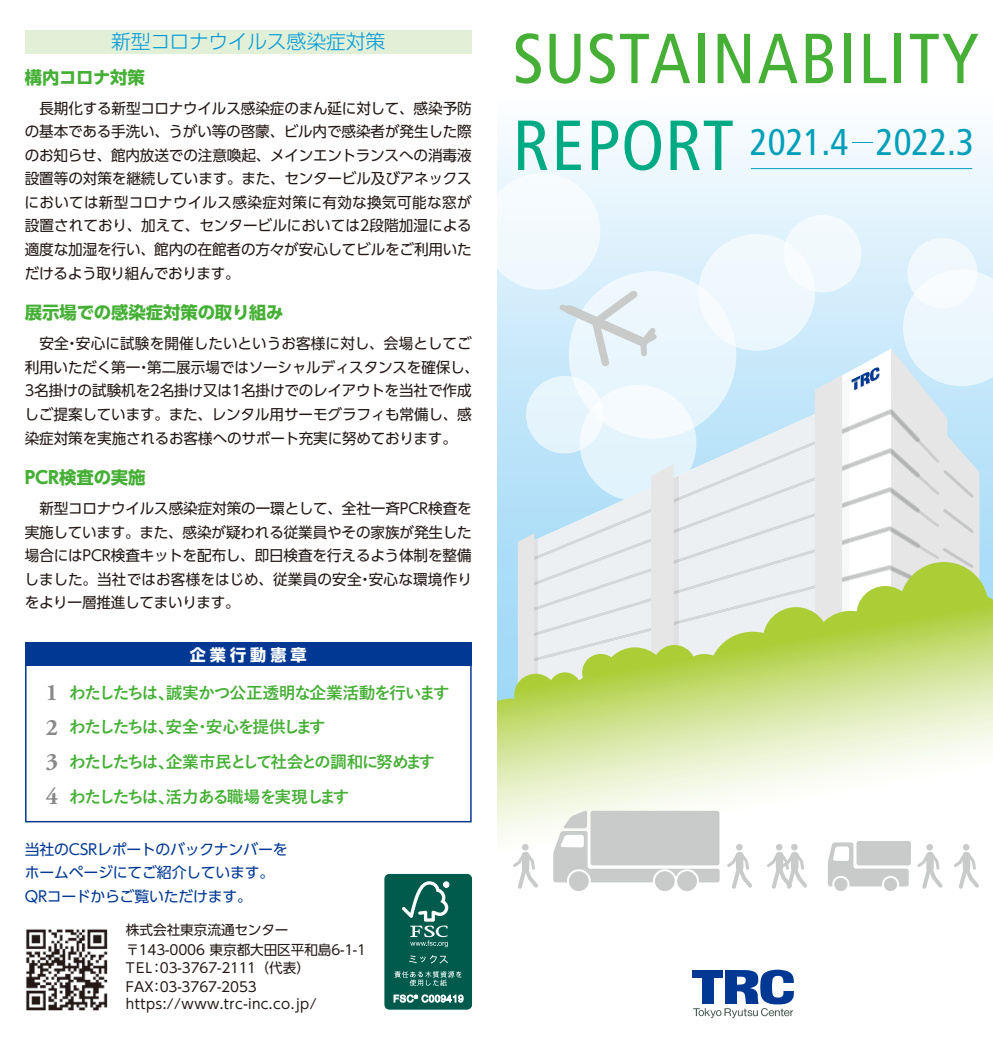
<style>
.page{position:relative;width:993px;height:1042px;background:#fff}
.page>*{position:absolute;margin:0;border:0;box-sizing:border-box;transform-origin:0 0}
.t1{font:condensed 70.7px "Frutiger";letter-spacing:.03em;color:#45b035}
.t2{font:condensed 70.7px "Frutiger";letter-spacing:.01em;color:#00ab84}
.t3{font:condensed 37.27px "Frutiger";color:#009fb9}
.t4{font:700 23.62px/34.6px "Adobe Garamond Pro";color:#898989;text-align:justify}
.t5{font:300 19.78px "UD Shin Go Pro";letter-spacing:-.015em;color:#0099d9}
.t6{font:700 17.32px "UD Shin Go Pro";letter-spacing:-.005em;color:#45b035}
.t7{font:700 16.8px/34.6px "Yu Go Pr 6 N";letter-spacing:-.11em;color:#45b035}
.t8{font:700 16.1px "UD Shin Go Pro";letter-spacing:.25em;color:#fff}
.t9{font:14.88px/23.6px "UD Shin Go Pro";letter-spacing:-.01em;color:#221815;text-align:justify}
.t10{font:14.88px/23.6px "UD Shin Go Pro";letter-spacing:-.015em;color:#003894}
.t11{font:13.65px/18.6px "UD Shin Go Pro";letter-spacing:-.005em;color:#221815}
.t12{font:condensed 11.2px "Frutiger";color:#009fb9;scale:8.33 1}
</style>
<div class="page">
<div style="left:497px;top:137px;width:495px;height:36px;background:#f1f9fe"></div>
<hr style="left:750px;top:168px;width:221px;height:1px;background:#009fb9">
<div style="left:692px;top:970px;width:31px;height:8px;background:#003894"></div>
<svg style="left:693px;top:969px;width:100px;height:49px"></svg>
<svg style="left:497px;top:173px;width:495px;height:718px"></svg>
<div style="left:25px;top:30px;width:446px;height:23px;background:#e3f0d8"></div>
<img style="left:25px;top:929px;width:83px;height:82px">
<div style="left:25px;top:642px;width:446px;height:24px;background:#003894"></div>
<div style="left:385px;top:874px;width:86px;height:135px;background:#005b4d;border-radius:4px"></div>
<div style="left:384px;top:874px;width:88px;height:135px;border:1px solid #005b4d;border-radius:4px"></div>
<svg style="left:402px;top:881px;width:47px;height:66px"></svg>
<svg style="left:409px;top:955px;width:39px;height:8px"></svg>
<svg style="left:394px;top:971px;width:67px;height:15px"></svg>
<svg style="left:393px;top:994px;width:70px;height:8px"></svg>
<h3 class="t5" style="left:111px;top:26px;width:275px">新型コロナウイルス感染症対策</h3>
<p class="t6" style="left:25px;top:63px;width:122px">構内コロナ対策</p>
<p class="t9" style="left:25px;top:96px;width:448px;text-indent:15px">長期化する新型コロナウイルス感染症のまん延に対して、感染予防の基本である手洗い、うがい等の啓蒙、ビル内で感染者が発生した際のお知らせ、館内放送での注意喚起、メインエントランスへの消毒液設置等の対策を継続しています。また、センタービル及びアネックスにおいては新型コロナウイルス感染症対策に有効な換気可能な窓が設置されており、加えて、センタービルにおいては2段階加湿による適度な加湿を行い、館内の在館者の方々が安心してビルをご利用いただけるよう取り組んでおります。</p>
<p class="t6" style="left:25px;top:298px;width:260px">展示場での感染症対策の取り組み</p>
<p class="t9" style="left:24px;top:331px;width:456px;text-align:left;text-indent:15px">安全・安心に試験を開催したいというお客様に対し、会場としてご利用いただく第一・第二展示場ではソーシャルディスタンスを確保し、3名掛けの試験机を2名掛け又は1名掛けでのレイアウトを当社で作成しご提案しています。また、レンタル用サーモグラフィも常備し、感染症対策を実施されるお客様へのサポート充実に努めております。</p>
<p class="t6" style="left:25px;top:463px;width:122px">PCR検査の実施</p>
<p class="t9" style="left:24px;top:496px;width:449px;text-indent:15px">新型コロナウイルス感染症対策の一環として、全社一斉PCR検査を実施しています。また、感染が疑われる従業員やその家族が発生した場合にはPCR検査キットを配布し、即日検査を行えるよう体制を整備しました。当社ではお客様をはじめ、従業員の安全・安心な環境作りをより一層推進してまいります。</p>
<h3 class="t4" style="left:46px;top:675px;width:14px">1<br>2<br>3<br>4</h3>
<p class="t8" style="left:190px;top:642px;width:118px">企業行動憲章</p>
<p class="t7" style="left:69px;top:675px;width:381px">わたしたちは、誠実かつ公正透明な企業活動を行いますわたしたちは、安全・安心を提供します<br>わたしたちは、企業市民として社会との調和に努めますわたしたちは、活力ある職場を実現します</p>
<p class="t10" style="left:25px;top:837px;width:264px">当社のCSRレポートのバックナンバーをホームページにてご紹介しています。<br>QRコードからご覧いただけます。</p>
<p class="t11" style="left:126px;top:920px;width:242px">株式会社東京流通センター〒143-0006 東京都大田区平和島6-1-1<br>TEL：03-3767-2111（代表）　<br>FAX：03-3767-2053 https://www.trc-inc.co.jp/</p>
<h1 class="t1" style="left:512px;top:17px;width:467px">SUSTAINABILITY</h1>
<h1 class="t2" style="left:512px;top:104px;width:223px">REPORT</h1>
<h2 class="t3" style="left:749px;top:120px;width:100px">2021.4</h2>
<h2 class="t3" style="left:875px;top:120px;width:100px">2022.3</h2>
<p class="t12" style="left:848px;top:135px;width:5px">-</p>
</div>
